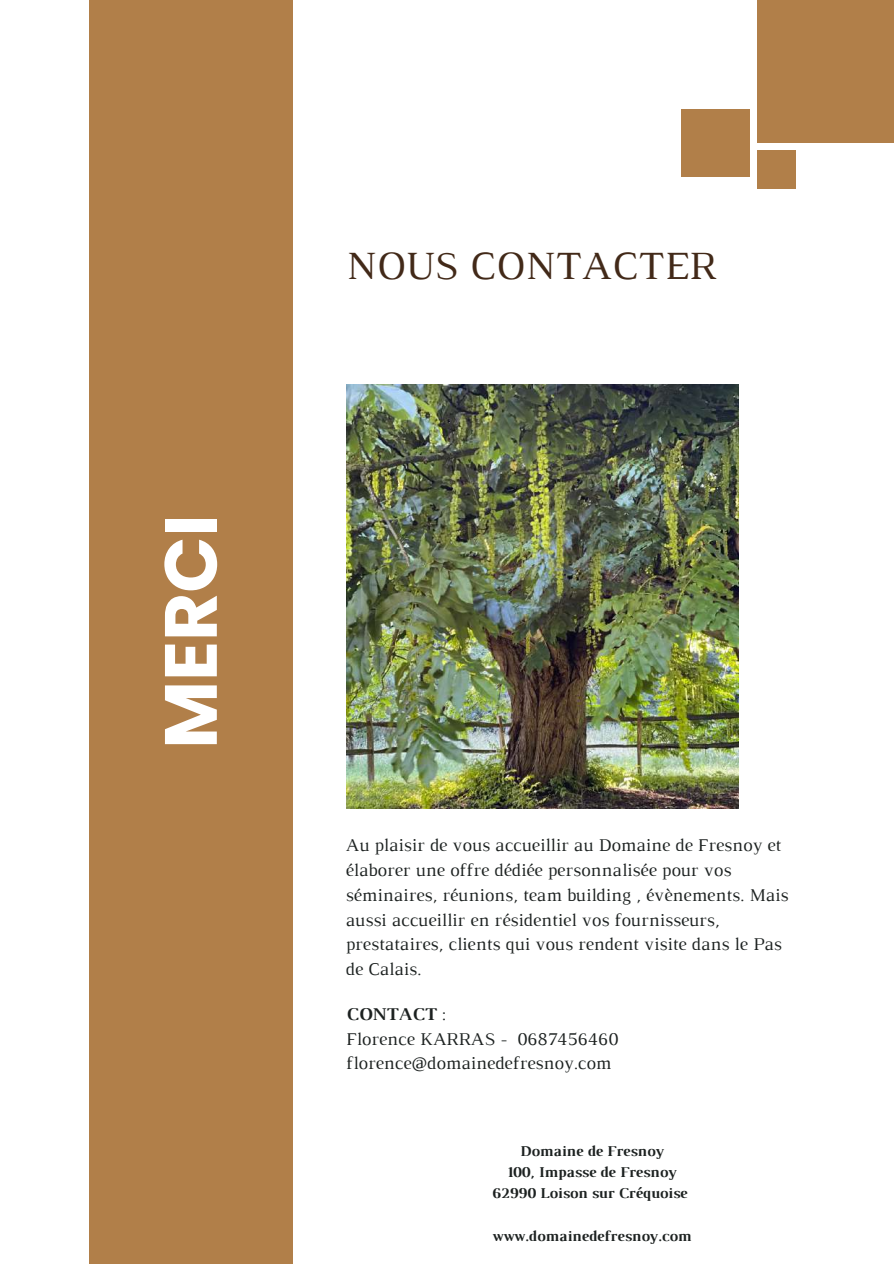
<style>
.page{position:relative;width:894px;height:1264px;background:#fff}
.page>*{position:absolute;margin:0;border:0;box-sizing:border-box;transform-origin:0 0}
.t1{font:700 73.8px "Poppins";color:#fff}
.t2{font:40.8px "Luthier";color:#422918}
.t3{font:18.3px/24.8px "Luthier";color:#1c2120}
.t4{font:700 15.3px/21.3px "Luthier";color:#1c2120;text-align:center}
.s1{font-weight:700}
</style>
<div class="page">
<div style="left:89px;top:0;width:203px;height:1263px;background:#b17f49"></div>
<img style="left:346px;top:384px;width:392px;height:424px">
<div style="left:681px;top:109px;width:68px;height:68px;background:#b17f49"></div>
<div style="left:757px;top:0;width:136px;height:143px;background:#b17f49"></div>
<div style="left:757px;top:150px;width:38px;height:38px;background:#b17f49"></div>
<h1 class="t1" style="left:139px;top:748px;width:235px;rotate:-90deg">MERCI</h1>
<h2 class="t2" style="left:346px;top:251px;width:372px">NOUS CONTACTER</h2>
<p class="t3" style="left:346px;top:834px;width:444px">Au plaisir de vous accueillir au Domaine de Fresnoy et élaborer une offre dédiée personnalisée pour vos séminaires, réunions, team building , évènements. Mais aussi accueillir en résidentiel vos fournisseurs, prestataires, clients qui vous rendent visite dans le Pas de Calais.</p>
<p class="t3" style="left:346px;top:1002px;width:273px"><span class="s1">CONTACT</span> :<br>Florence KARRAS - 0687456460 florence@domainedefresnoy.com</p>
<p class="t4" style="left:492px;top:1141px;width:196px">Domaine de Fresnoy<br>100, Impasse de Fresnoy<br>62990 Loison sur Créquoise</p>
<p class="t4" style="left:492px;top:1226px;width:200px">www.domainedefresnoy.com</p>
</div>
